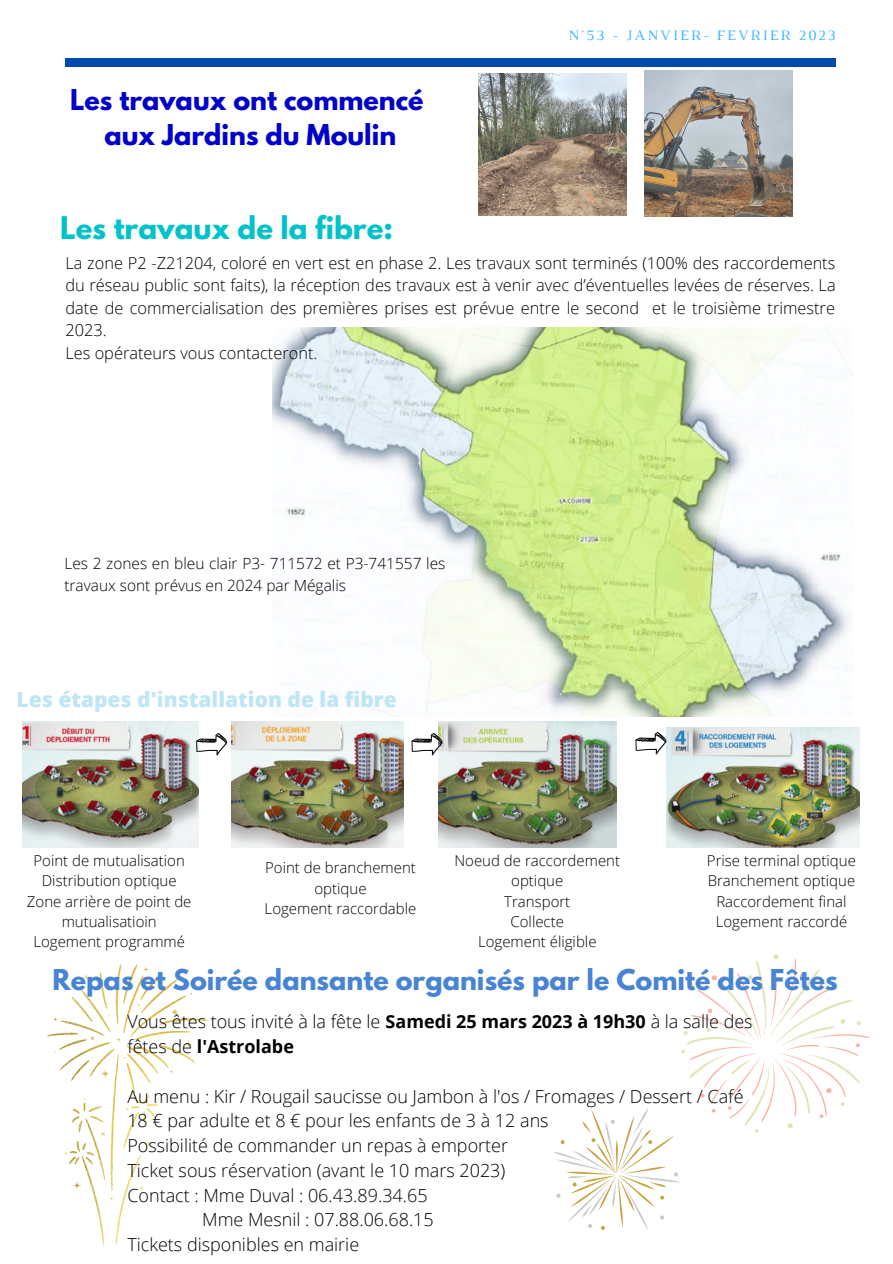
<style>
.page{position:relative;width:893px;height:1264px;background:#fff}
.page>*{position:absolute;margin:0;border:0;box-sizing:border-box;transform-origin:0 0}
.t1{font:700 27.6px "League Spartan";color:#00c2cb}
.t2{font:700 25.5px "League Spartan";color:#4884d4}
.t3{font:700 25.5px/34.8px "League Spartan";color:#0201cb;text-align:center}
.t4{font:800 21px "Open Sans";color:#bee6f4}
.t5{font:300 18px/24.8px "Open Sans";color:#000}
.t6{font:300 16.35px/22.5px "Open Sans";color:#000}
.t7{font:300 15.45px/21.3px "Open Sans";color:#000}
.t8{font:300 15px/20.2px "Open Sans";color:#000;text-align:center}
.t9{font:14.7px "Luthier";letter-spacing:.14em;color:#38b6ff}
.s1{font-weight:700}
</style>
<div class="page">
<div style="left:65px;top:59px;width:770px;height:8px;background:#004aad"></div>
<img style="left:47px;top:964px;width:160px;height:282px">
<svg style="left:553px;top:954px;width:317px;height:275px"></svg>
<img style="left:644px;top:71px;width:148px;height:145px">
<img style="left:479px;top:73px;width:147px;height:142px">
<img style="left:23px;top:721px;width:175px;height:126px">
<img style="left:232px;top:721px;width:172px;height:126px">
<img style="left:438px;top:721px;width:179px;height:126px">
<img style="left:667px;top:727px;width:192px;height:120px">
<svg style="left:196px;top:733px;width:31px;height:22px"></svg>
<svg style="left:411px;top:733px;width:31px;height:22px"></svg>
<svg style="left:635px;top:732px;width:31px;height:22px"></svg>
<img style="left:272px;top:328px;width:580px;height:389px">
<h2 class="t3" style="left:70px;top:86px;width:355px">Les travaux ont commencé aux Jardins du Moulin</h2>
<p class="t9" style="left:568px;top:30px;width:269px">N°53 - JANVIER- FEVRIER 2023</p>
<h1 class="t1" style="left:60px;top:214px;width:334px">Les travaux de la fibre:</h1>
<p class="t6" style="left:65px;top:251px;width:771px">La zone P2 -Z21204, coloré en vert est en phase 2. Les travaux sont terminés (100% des raccordements du réseau public sont faits), la réception des travaux est à venir avec d’éventuelles levées de réserves. La date de commercialisation des premières prises est prévue entre le second et le troisième trimestre 2023.<br>Les opérateurs vous contacteront.</p>
<p class="t7" style="left:64px;top:552px;width:382px">Les 2 zones en bleu clair P3- 711572 et P3-741557 les travaux sont prévus en 2024 par Mégalis</p>
<p class="t4" style="left:17px;top:685px;width:381px">Les étapes d'installation de la fibre</p>
<p class="t8" style="left:27px;top:850px;width:166px">Point de mutualisation<br>Distribution optique<br>Zone arrière de point de mutualisatioin<br>Logement programmé</p>
<p class="t8" style="left:264px;top:857px;width:153px">Point de branchement optique<br>Logement raccordable</p>
<p class="t8" style="left:454px;top:850px;width:167px">Noeud de raccordement optique<br>Transport<br>Collecte<br>Logement éligible</p>
<p class="t8" style="left:707px;top:850px;width:150px">Prise terminal optique<br>Branchement optique<br>Raccordement final<br>Logement raccordé</p>
<h2 class="t2" style="left:53px;top:967px;width:786px">Repas et Soirée dansante organisés par le Comité des Fêtes</h2>
<p class="t5" style="left:127px;top:1008px;width:626px">Vous êtes tous invité à la fête le <span class="s1">Samedi 25 mars 2023 à 19h30</span> à la salle des fêtes de <span class="s1">l'Astrolabe</span></p>
<p class="t5" style="left:127px;top:1083px;width:617px">Au menu : Kir / Rougail saucisse ou Jambon à l'os / Fromages / Dessert / Café</p>
<p class="t5" style="left:127px;top:1107px;width:422px">18 € par adulte et 8 € pour les enfants de 3 à 12 ans</p>
<p class="t5" style="left:127px;top:1132px;width:382px">Possibilité de commander un repas à emporter</p>
<p class="t5" style="left:127px;top:1157px;width:379px">Ticket sous réservation (avant le 10 mars 2023)</p>
<p class="t5" style="left:127px;top:1182px;width:302px">Contact : Mme Duval : 06.43.89.34.65</p>
<p class="t5" style="left:202px;top:1206px;width:233px">Mme Mesnil : 07.88.06.68.15</p>
<p class="t5" style="left:127px;top:1231px;width:233px">Tickets disponibles en mairie</p>
</div>
